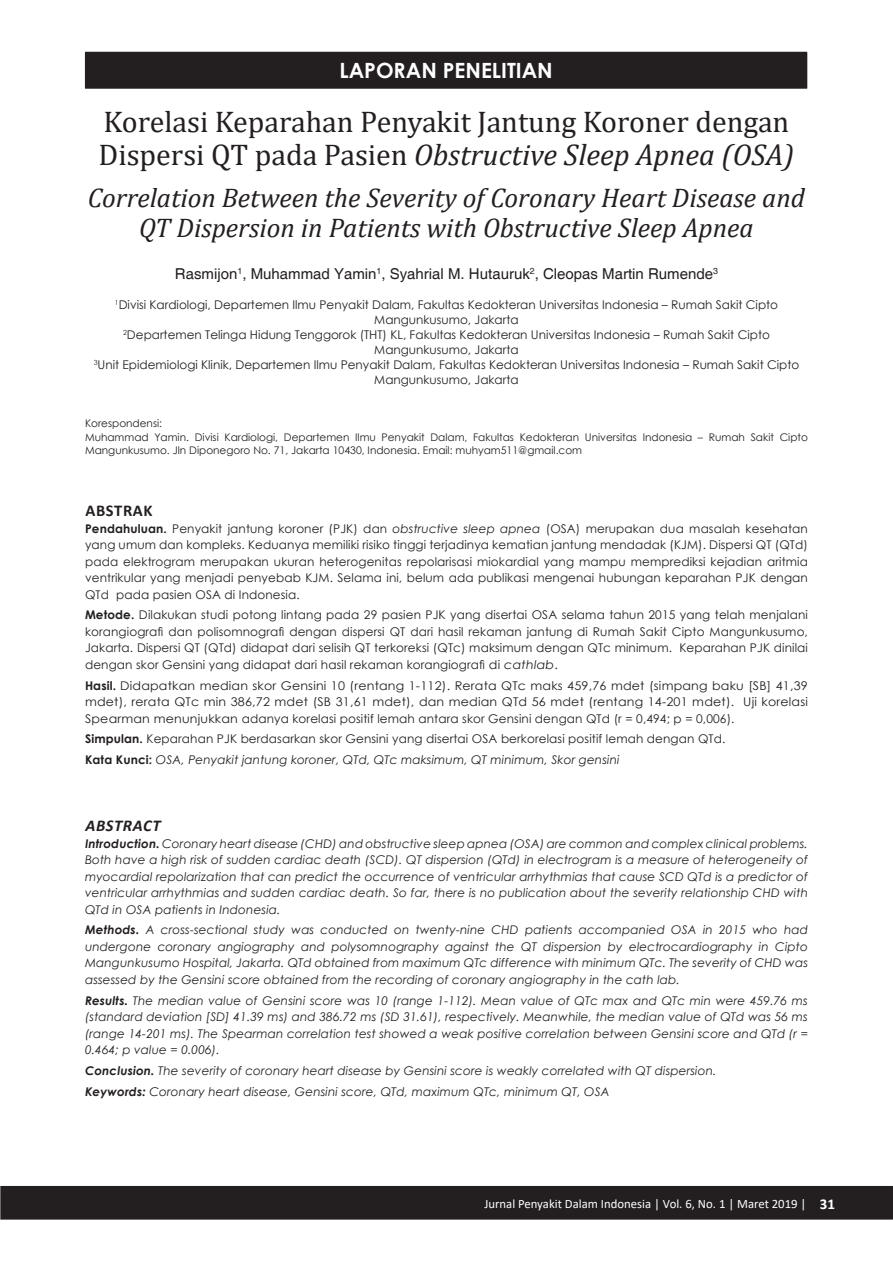
<style>
.page{position:relative;width:893px;height:1263px;background:#fff}
.page>*{position:absolute;margin:0;border:0;box-sizing:border-box;transform-origin:0 0}
.Judul{font:30px/33px "Cambria";color:#231f20}
.Judul_inggris{font:italic 27px/29.7px "Cambria";color:#231f20;text-align:center}
.t1{font:700 21px "Century Gothic";color:#fff}
.bab_Abstrak_inggris{font:italic 700 16.5px "Calibri";letter-spacing:.04em;color:#231f20}
.bab_Abstrak{font:700 16.5px "Calibri";letter-spacing:.04em;color:#231f20}
.Nama{font:15px "Helvetica";color:#231f20}
.t2{font:12.75px "Calibri";color:#fff}
.abstrac_inggris{font:italic 12px/16.5px "Century Gothic";letter-spacing:.01em;color:#231f20;text-align:justify}
.isi_abstrak_indonesi{font:12px/16.5px "Century Gothic";letter-spacing:.01em;color:#231f20;text-align:justify}
.instansi{font:12px/15px "Century Gothic";color:#231f20;text-align:center}
.isi_abstrak_indonesi-2{font:12px/16.5px "Century Gothic";letter-spacing:.01em;color:#231f20;text-align:justify;scale:1.05 1}
.isi_abstrak_indonesi-3{font:italic 12px "Century Gothic";letter-spacing:.01em;color:#231f20}
.koresponden{font:10.5px/13.5px "Century Gothic";color:#231f20}
.s1{font-style:italic}
.s2{font-weight:700}
.s3{font-weight:700;font-style:normal}
.s4{font-weight:700;font-size:15px}
</style>
<div class="page">
<div style="left:85px;top:52px;width:722px;height:36px;background:#231f20"></div>
<hr style="left:85px;top:88px;width:722px;height:1px;background:#231f20">
<div style="left:1px;top:1187px;width:891px;height:32px;background:#231f20"></div>
<div style="left:0;top:1186px;width:893px;height:33px;border:2px solid #231f20"></div>
<h3 class="t1" style="left:339px;top:55px;width:215px">LAPORAN PENELITIAN</h3>
<p class="Judul" style="left:99px;top:105px;width:697px">Korelasi Keparahan Penyakit Jantung Koroner dengan<br>Dispersi QT pada Pasien <span class="s1">Obstructive Sleep Apnea (OSA)</span></p>
<p class="Judul_inggris" style="left:88px;top:182px;width:718px">Correlation Between the Severity of Coronary Heart Disease and<br>QT Dispersion in Patients with Obstructive Sleep Apnea</p>
<p class="Nama" style="left:175px;top:265px;width:544px">Rasmijon<sup>1</sup>, Muhammad Yamin<sup>1</sup>, Syahrial M. Hutauruk<sup>2</sup>, Cleopas Martin Rumende<sup>3</sup></p>
<p class="instansi" style="left:94px;top:297px;width:707px"><sup>1</sup>Divisi Kardiologi, Departemen Ilmu Penyakit Dalam, Fakultas Kedokteran Universitas Indonesia – Rumah Sakit Cipto Mangunkusumo, Jakarta<br><sup>2</sup>Departemen Telinga Hidung Tenggorok (THT) KL, Fakultas Kedokteran Universitas Indonesia – Rumah Sakit Cipto Mangunkusumo, Jakarta<br><sup>3</sup>Unit Epidemiologi Klinik, Departemen Ilmu Penyakit Dalam, Fakultas Kedokteran Universitas Indonesia – Rumah Sakit Cipto Mangunkusumo, Jakarta</p>
<p class="koresponden" style="left:85px;top:417px;width:79px">Korespondensi:</p>
<p class="koresponden" style="left:85px;top:430px;width:724px">Muhammad Yamin. Divisi Kardiologi, Departemen Ilmu Penyakit Dalam, Fakultas Kedokteran Universitas Indonesia – Rumah Sakit Cipto<br>Mangunkusumo. Jln Diponegoro No. 71, Jakarta 10430, Indonesia. Email: muhyam511@gmail.com</p>
<p class="bab_Abstrak" style="left:85px;top:499px;width:69px">ABSTRAK</p>
<p class="isi_abstrak_indonesi" style="left:85px;top:520px;width:724px"><span class="s2">Pendahuluan.</span> Penyakit jantung koroner (PJK) dan <span class="s1">obstructive sleep apnea</span> (OSA) merupakan dua masalah kesehatan yang umum dan kompleks. Keduanya memiliki risiko tinggi terjadinya kematian jantung mendadak (KJM). Dispersi QT (QTd) pada elektrogram merupakan ukuran heterogenitas repolarisasi miokardial yang mampu memprediksi kejadian aritmia ventrikular yang menjadi penyebab KJM. Selama ini, belum ada publikasi mengenai hubungan keparahan PJK dengan QTd pada pasien OSA di Indonesia.</p>
<p class="isi_abstrak_indonesi" style="left:85px;top:606px;width:724px"><span class="s2">Metode.</span> Dilakukan studi potong lintang pada 29 pasien PJK yang disertai OSA selama tahun 2015 yang telah menjalani korangiografi dan polisomnografi dengan dispersi QT dari hasil rekaman jantung di Rumah Sakit Cipto Mangunkusumo, Jakarta. Dispersi QT (QTd) didapat dari selisih QT terkoreksi (QTc) maksimum dengan QTc minimum. Keparahan PJK dinilai dengan skor Gensini yang didapat dari hasil rekaman korangiografi di <span class="s1">cathlab</span>.</p>
<p class="isi_abstrak_indonesi-2" style="left:85px;top:677px;width:690px"><span class="s2">Hasil.</span> Didapatkan median skor Gensini 10 (rentang 1-112). Rerata QTc maks 459,76 mdet (simpang baku [SB] 41,39 mdet), rerata QTc min 386,72 mdet (SB 31,61 mdet), dan median QTd 56 mdet (rentang 14-201 mdet). Uji korelasi Spearman menunjukkan adanya korelasi positif lemah antara skor Gensini dengan QTd (r = 0,494; p = 0,006).</p>
<p class="isi_abstrak_indonesi" style="left:85px;top:730px;width:642px"><span class="s2">Simpulan.</span> Keparahan PJK berdasarkan skor Gensini yang disertai OSA berkorelasi positif lemah dengan QTd.</p>
<p class="isi_abstrak_indonesi-3" style="left:85px;top:751px;width:536px"><span class="s3">Kata Kunci:</span> OSA, Penyakit jantung koroner, QTd, QTc maksimum, QT minimum, Skor gensini</p>
<p class="bab_Abstrak_inggris" style="left:85px;top:814px;width:77px">ABSTRACT</p>
<p class="abstrac_inggris" style="left:85px;top:835px;width:724px"><span class="s2">Introduction.</span> Coronary heart disease (CHD) and obstructive sleep apnea (OSA) are common and complex clinical problems.<br>Both have a high risk of sudden cardiac death (SCD). QT dispersion (QTd) in electrogram is a measure of heterogeneity of myocardial repolarization that can predict the occurrence of ventricular arrhythmias that cause SCD QTd is a predictor of ventricular arrhythmias and sudden cardiac death. So far, there is no publication about the severity relationship CHD with QTd in OSA patients in Indonesia.</p>
<p class="abstrac_inggris" style="left:85px;top:921px;width:724px"><span class="s2">Methods.</span> A cross-sectional study was conducted on twenty-nine CHD patients accompanied OSA in 2015 who had undergone coronary angiography and polysomnography against the QT dispersion by electrocardiography in Cipto Mangunkusumo Hospital, Jakarta. QTd obtained from maximum QTc difference with minimum QTc. The severity of CHD was assessed by the Gensini score obtained from the recording of coronary angiography in the cath lab.</p>
<p class="abstrac_inggris" style="left:85px;top:992px;width:724px"><span class="s2">Results.</span> The median value of Gensini score was 10 (range 1-112). Mean value of QTc max and QTc min were 459.76 ms (standard deviation [SD] 41.39 ms) and 386.72 ms (SD 31.61), respectively. Meanwhile, the median value of QTd was 56 ms (range 14-201 ms). The Spearman correlation test showed a weak positive correlation between Gensini score and QTd (r = 0.464; p value = 0.006).</p>
<p class="abstrac_inggris" style="left:85px;top:1062px;width:633px"><span class="s2">Conclusion.</span> The severity of coronary heart disease by Gensini score is weakly correlated with QT dispersion.</p>
<p class="abstrac_inggris" style="left:85px;top:1083px;width:526px"><span class="s2">Keywords:</span> Coronary heart disease, Gensini score, QTd, maximum QTc, minimum QT, OSA</p>
<p class="t2" style="left:484px;top:1195px;width:352px">Jurnal Penyakit Dalam Indonesia | Vol. 6, No. 1 | Maret 2019 | <span class="s4">31</span></p>
</div>
